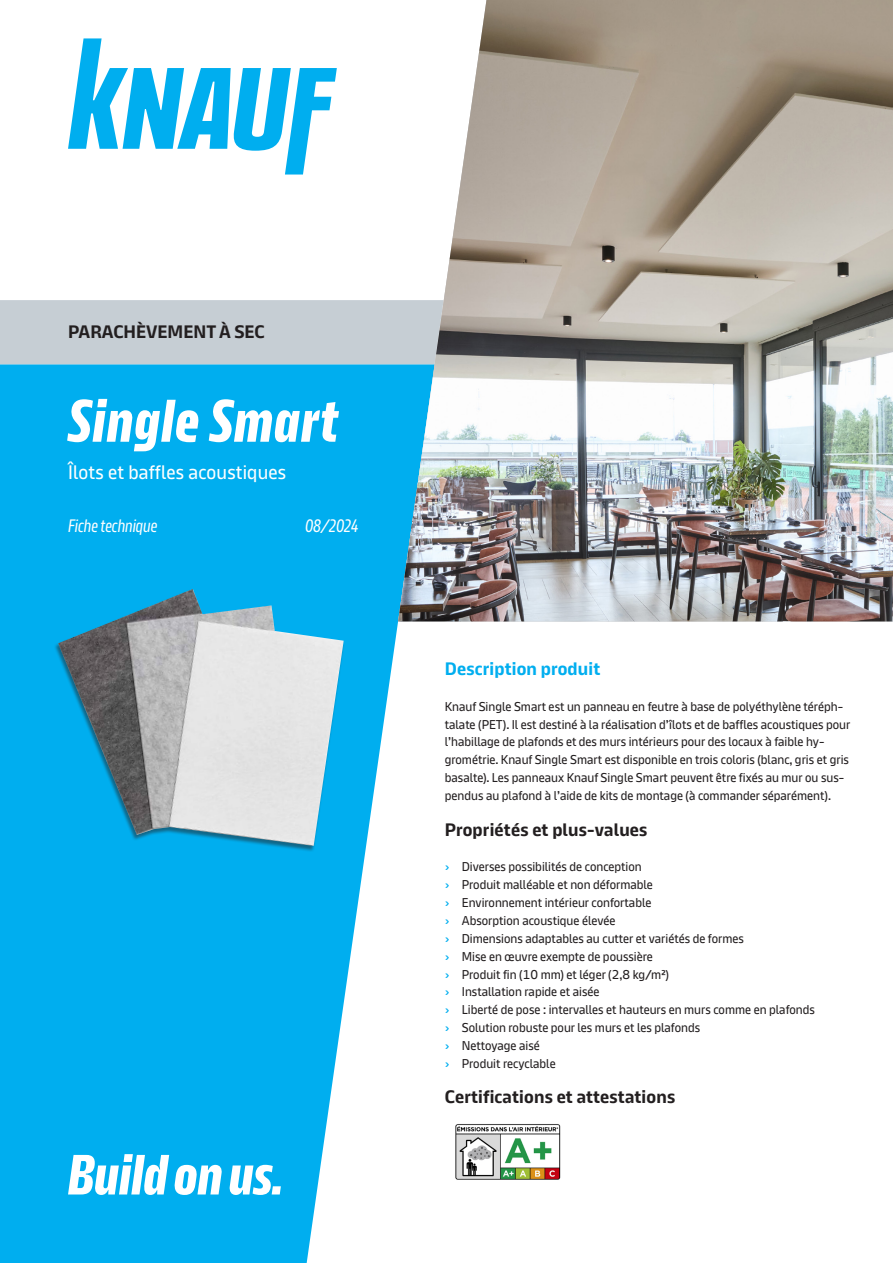
<style>
.page{position:relative;width:893px;height:1263px;background:#fff}
.page>*{position:absolute;margin:0;border:0;box-sizing:border-box;transform-origin:0 0}
.t1{font:700 60px "Knauf Head";letter-spacing:.025em;color:#fff}
.t2{font:19.5px "Knauf";letter-spacing:.01em;color:#fff}
.t3{font:700 18px "Knauf";letter-spacing:.01em;color:#231f20}
.t4{font:18px "Knauf Head";color:#fff}
.t5{font:700 18px "Knauf";letter-spacing:.01em;color:#00aeef}
.t6{font:12.75px/17.9px "Knauf";color:#231f20}
.s1{color:#00aeef}
</style>
<div class="page">
<svg style="left:0;top:364px;width:435px;height:899px;fill:#00aeef"></svg>
<div style="left:0;top:300px;width:398px;height:64px;background:#c6ced4"></div>
<img style="left:398px;top:0;width:495px;height:621px">
<div style="left:54px;top:589px;width:291px;height:262px;background:#231f20;opacity:.5"></div>
<img style="left:58px;top:589px;width:286px;height:257px">
<img style="left:455px;top:1124px;width:106px;height:56px">
<svg style="left:68px;top:38px;width:269px;height:137px"></svg>
<svg style="left:68px;top:1154px;width:213px;height:41px"></svg>
<h3 class="t3" style="left:68px;top:322px;width:198px">PARACHÈVEMENT À SEC</h3>
<h1 class="t1" style="left:68px;top:390px;width:272px">Single Smart</h1>
<h2 class="t2" style="left:68px;top:461px;width:220px">Îlots et baffles acoustiques</h2>
<h3 class="t4" style="left:68px;top:516px;width:91px">Fiche technique</h3>
<h3 class="t4" style="left:305px;top:516px;width:55px">08/2024</h3>
<h3 class="t5" style="left:445px;top:659px;width:157px">Description produit</h3>
<p class="t6" style="left:445px;top:697px;width:407px">Knauf Single Smart est un panneau en feutre à base de polyéthylène téréph&shy;talate (PET). Il est destiné à la réalisation d’îlots et de baffles acoustiques pour l’habillage de plafonds et des murs intérieurs pour des locaux à faible hy&shy;grométrie. Knauf Single Smart est disponible en trois coloris (blanc, gris et gris basalte). Les panneaux Knauf Single Smart peuvent être fixés au mur ou sus&shy;pendus au plafond à l’aide de kits de montage (à commander séparément).</p>
<h3 class="t3" style="left:445px;top:819px;width:204px">Propriétés et plus-values</h3>
<p class="t6" style="left:445px;top:858px;width:372px"><span class="s1">›</span> Diverses possibilités de conception<br><span class="s1">›</span> Produit malléable et non déformable<br><span class="s1">›</span> Environnement intérieur confortable<br><span class="s1">›</span> Absorption acoustique élevée<br><span class="s1">›</span> Dimensions adaptables au cutter et variétés de formes<br><span class="s1">›</span> Mise en œuvre exempte de poussière<br><span class="s1">›</span> Produit fin (10 mm) et léger (2,8 kg/m²)<br><span class="s1">›</span> Installation rapide et aisée<br><span class="s1">›</span> Liberté de pose : intervalles et hauteurs en murs comme en plafonds <span class="s1">›</span> Solution robuste pour les murs et les plafonds<br><span class="s1">›</span> Nettoyage aisé<br><span class="s1">›</span> Produit recyclable</p>
<h3 class="t3" style="left:445px;top:1087px;width:232px">Certifications et attestations</h3>
</div>
